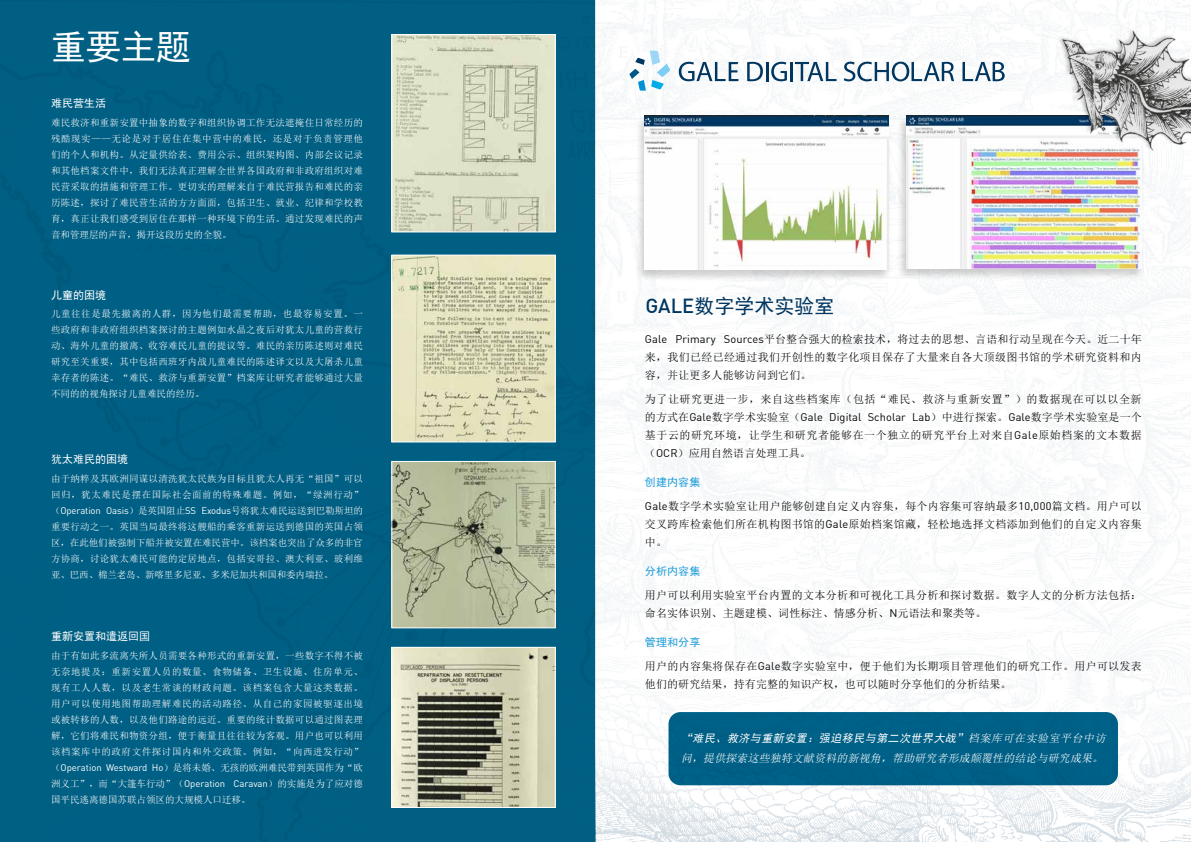
<style>
.page{position:relative;width:1191px;height:842px;background:#fff}
.page>*{position:absolute;margin:0;border:0;box-sizing:border-box;transform-origin:0 0}
.t1{font:35px "Sim Hei";color:#fff}
.t2{font:20px "Sim Hei";color:#00365f}
.t3{font:11px/18px "Sim Sun";letter-spacing:.025em;color:#000;text-align:justify}
.t4{font:italic 11px "Sim Sun";color:#fff}
.t5{font:italic 11px "Sim Hei";color:#fff}
.t6{font:11px "Sim Hei";color:#fff}
.t7{font:11px "Sim Hei";letter-spacing:.01em;color:#1c9dd8}
.t8{font:9.5px/16px "Sim Sun";letter-spacing:.025em;color:#fff;text-align:justify}
.t9{font:9.5px "DIN Offc";letter-spacing:-.01em;color:#fff}
.s1{font-family:"Sim Sun"}
.s2{font-family:"DIN Offc"}
.s3{font-family:"DIN Offc";font-weight:500}
</style>
<div class="page">
<div style="left:0;top:0;width:595px;height:842px;background:#006289"></div>
<img style="left:393px;top:463px;width:161px;height:163px">
<div style="left:391px;top:461px;width:165px;height:167px;border:1px solid #fff"></div>
<img style="left:393px;top:649px;width:161px;height:157px">
<div style="left:391px;top:647px;width:165px;height:161px;border:1px solid #fff"></div>
<img style="left:393px;top:257px;width:161px;height:183px">
<div style="left:391px;top:255px;width:165px;height:187px;border:1px solid #fff"></div>
<img style="left:393px;top:36px;width:161px;height:194px">
<div style="left:391px;top:34px;width:165px;height:198px;border:1px solid #fff"></div>
<svg style="left:629px;top:51px;width:41px;height:40px"></svg>
<svg style="left:747px;top:62px;width:40px;height:19px"></svg>
<hr style="left:790px;top:62px;width:3px;height:19px;background:#00365f">
<svg style="left:795px;top:62px;width:41px;height:19px"></svg>
<svg style="left:843px;top:62px;width:111px;height:19px"></svg>
<svg style="left:962px;top:62px;width:42px;height:19px"></svg>
<svg style="left:679px;top:62px;width:59px;height:19px"></svg>
<div style="left:668px;top:712px;width:450px;height:73px;background:#006289;border-radius:12px"></div>
<div style="left:896px;top:115px;width:249px;height:165px;background:#000;opacity:.19"></div>
<img style="left:906px;top:116px;width:235px;height:152px">
<div style="left:635px;top:115px;width:256px;height:167px;background:#000;opacity:.19"></div>
<img style="left:645px;top:116px;width:243px;height:154px">
<div style="left:1057px;top:26px;width:134px;height:128px;background:#000;opacity:.2"></div>
<img style="left:1059px;top:28px;width:132px;height:155px">
<h1 class="t1" style="left:51px;top:29px;width:142px">重要主题</h1>
<p class="t6" style="left:51px;top:97px;width:57px">难民营生活</p>
<p class="t8" style="left:51px;top:114px;width:313px">难民救济和重新安置中抽象的数字和组织协调工作无法遮掩住日常经历的残酷现实——无论是对于居住在集中营中的难民，还是对于负责管理他们的个人和机构。从定量供给表、费用公示、组织架构图、内部会议记录和其他档案文件中，我们无法真正理解全世界各国政府和非政府组织对难民营采取的措施和管理工作。更切实的理解来自于难民营报告和难民的亲历陈述，探讨了难民营生活的方方面面，包括卫生、就业、纪律和学校教育，真正让我们感受到居住在那样一种环境下的生活。通过发现难民的声音和管理层的声音，揭开这段历史的全貌。</p>
<p class="t6" style="left:51px;top:289px;width:57px">儿童的困境</p>
<p class="t8" style="left:51px;top:306px;width:313px">儿童往往是最先撤离的人群，因为他们最需要帮助，也最容易安置。一些政府和非政府组织档案探讨的主题例如水晶之夜后对犹太儿童的营救行动、海外儿童的撤离、收容难民儿童的提议等。难民的亲历陈述则对难民研究至关重要，其中包括西班牙内战儿童难民的陈述译文以及大屠杀儿童幸存者的陈述。“难民、救济与重新安置”档案库让研究者能够通过大量不同的的视角探讨儿童难民的经历。</p>
<p class="t6" style="left:51px;top:454px;width:79px">犹太难民的困境</p>
<p class="t8" style="left:51px;top:471px;width:313px">由于纳粹及其欧洲同谋以清洗犹太民族为目标且犹太人再无“祖国”可以回归，犹太难民是摆在国际社会面前的特殊难题。例如，“绿洲行动”</p>
<p class="t9" style="left:51px;top:505px;width:313px"><span class="s1">（</span>Operation Oasis<span class="s1">）是英国阻止</span>SS Exodus<span class="s1">号将犹太难民运送到巴勒斯坦的</span></p>
<p class="t8" style="left:51px;top:519px;width:313px">重要行动之一。英国当局最终将这艘船的乘客重新运送到德国的英国占领区，在此他们被强制下船并被安置在难民营中。该档案也突出了众多的非官方协商，讨论犹太难民可能的定居地点，包括安哥拉、澳大利亚、玻利维亚、巴西、棉兰老岛、新喀里多尼亚、多米尼加共和国和委内瑞拉。</p>
<p class="t6" style="left:51px;top:631px;width:101px">重新安置和遣返回国</p>
<p class="t8" style="left:51px;top:648px;width:313px">由于有如此多流离失所人员需要各种形式的重新安置，一些数字不得不被无奈地提及：重新安置人员的数量、食物储备、卫生设施、住房单元、现有工人人数，以及老生常谈的财政问题。该档案包含大量这类数据。用户可以使用地图帮助理解难民的活动路径、从自己的家园被驱逐出境或被转移的人数，以及他们路途的远近。重要的统计数据可以通过图表理解，它们将难民和物资分组，便于衡量且往往较为客观。用户也可以利用该档案库中的政府文件探讨国内和外交政策。例如，“向西进发行动”（<span class="s2">Operation Westward Ho</span>）是将未婚、无孩的欧洲难民带到英国作为“欧洲义工”，而“大篷车行动”（<span class="s2">Operation Caravan</span>）的实施是为了应对德国平民逃离德国苏联占领区的大规模人口迁移。</p>
<h2 class="t2" style="left:645px;top:296px;width:190px"><span class="s3">GALE</span>数字学术实验室</h2>
<p class="t3" style="left:645px;top:330px;width:498px"><span class="s2">Gale Primary Sources</span>平台整合强大的检索技术，将过去的思想、言语和行动呈现在今天。近二十年来，我们已经已经通过我们开创性的数字化项目保存了大量来自各大顶级图书馆的学术研究资料和内容，并让更多人能够访问到它们。</p>
<p class="t3" style="left:645px;top:390px;width:498px">为了让研究更进一步，来自这些档案库（包括“难民、救济与重新安置”）的数据现在可以以全新的方式在<span class="s2">Gale</span>数字学术实验室（<span class="s2">Gale Digital Scholar Lab</span>）中进行探索。<span class="s2">Gale</span>数字学术实验室是一个基于云的研究环境，让学生和研究者能够在一个独立的研究平台上对来自<span class="s2">Gale</span>原始档案的文本数据（<span class="s2">OCR</span>）应用自然语言处理工具。</p>
<p class="t7" style="left:645px;top:477px;width:57px">创建内容集</p>
<p class="t3" style="left:645px;top:497px;width:498px"><span class="s2">Gale</span>数字学术实验室让用户能够创建自定义内容集，每个内容集可容纳最多<span class="s2">10,000</span>篇文档。用户可以交叉跨库检索他们所在机构图书馆的<span class="s2">Gale</span>原始档案馆藏，轻松地选择文档添加到他们的自定义内容集中。</p>
<p class="t7" style="left:645px;top:566px;width:57px">分析内容集</p>
<p class="t3" style="left:645px;top:586px;width:498px">用户可以利用实验室平台内置的文本分析和可视化工具分析和探讨数据。数字人文的分析方法包括：命名实体识别、主题建模、词性标注、情感分析、<span class="s2">N</span>元语法和聚类等。</p>
<p class="t7" style="left:645px;top:637px;width:57px">管理和分享</p>
<p class="t3" style="left:645px;top:657px;width:498px">用户的内容集将保存在<span class="s2">Gale</span>数字实验室中，便于他们为长期项目管理他们的研究工作。用户可以发表他们的研究结果，持有完整的知识产权，也可以随时分享他们的分析结果。</p>
<p class="t5" style="left:681px;top:733px;width:428px">“难民、救济与重新安置：强迫移民与第二次世界大战”<span class="s1">档案库可在实验室平台中访</span></p>
<p class="t4" style="left:681px;top:753px;width:426px">问，提供探索这些独特文献资料的新视角，帮助研究者形成颠覆性的结论与研究成果。</p>
</div>
